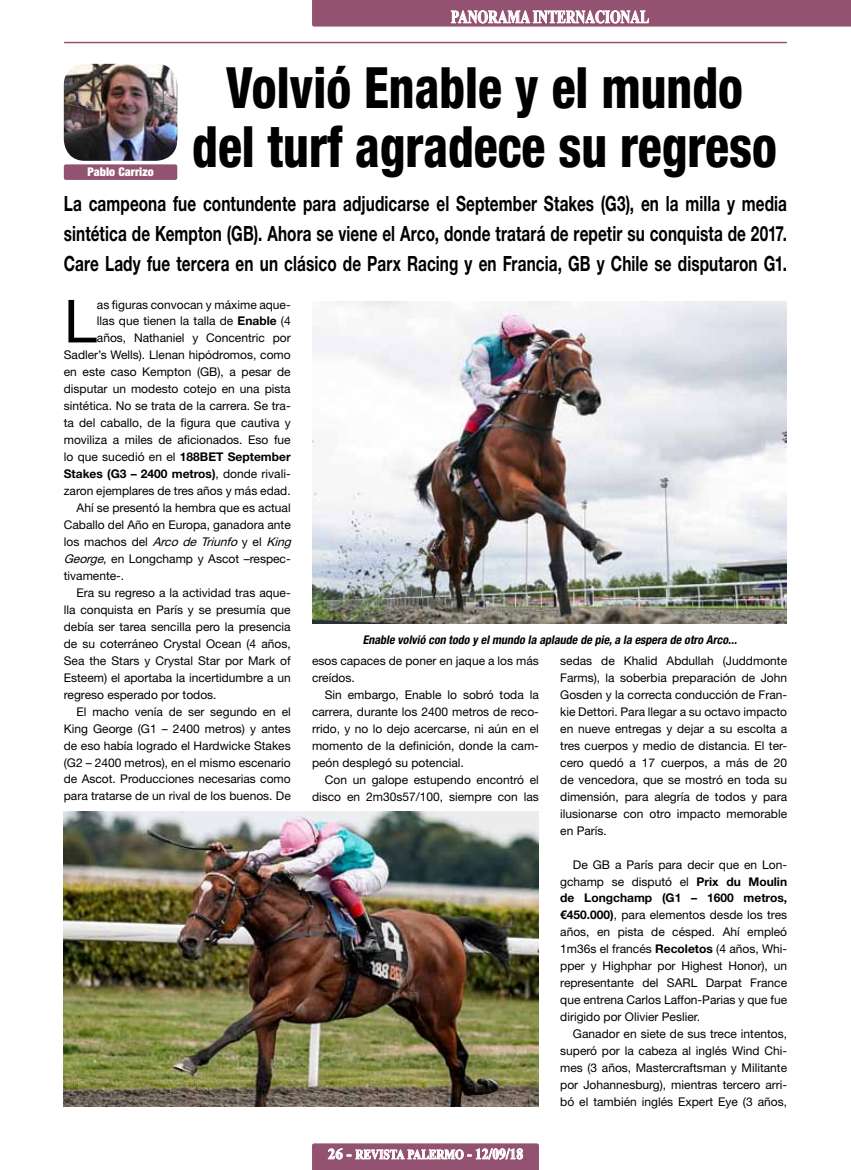
<style>
.page{position:relative;width:851px;height:1170px;background:#fff}
.page>*{position:absolute;margin:0;border:0;box-sizing:border-box;transform-origin:0 0}
.t1{font:59.55px "Helvetica Neue LT Std";color:#000}
.t2{font:800 condensed 57px/58.5px "Helvetica Neue LT Std";color:#000;text-align:center;scale:.87 1}
.t3{font:700 21px/30px "Helvetica Neue LT Std";letter-spacing:.005em;color:#000;text-align:justify;scale:.73 1}
.t4{font:700 18px "Times New Roman";color:#fff;scale:.75 1}
.t5{font:700 13.5px "Times New Roman";color:#fff;scale:.83 1}
.t6{font:12px/17px "Helvetica Neue LT Std";color:#000;text-align:justify}
.t7{font:italic 700 condensed 12px "Helvetica Neue LT Std";color:#000}
.t8{font:700 12px "Helvetica Neue LT Std";color:#000}
.t9{font:italic 12px "Helvetica Neue LT Std";color:#000}
.t10{font:900 condensed 12px "Helvetica Neue LT Std";color:#fff}
.s1{font-weight:700}
.s2{font-weight:400}
.s3{font-style:normal}
.s4{font-style:italic}
.s5{font-size:15px}
</style>
<div class="page">
<hr style="left:65px;top:42px;width:721px;height:1px;background:#935370">
<svg style="left:312px;top:1143px;width:227px;height:26px;background:#a6728a"></svg>
<svg style="left:312px;top:0;width:538px;height:27px;background:#9d637d"></svg>
<img style="left:64px;top:64px;width:113px;height:97px">
<div style="left:64px;top:164px;width:113px;height:16px;background:#935370;border-radius:2px"></div>
<img style="left:312px;top:301px;width:474px;height:322px">
<img style="left:64px;top:811px;width:475px;height:295px">
<p class="t10" style="left:87px;top:164px;width:68px">Pablo Carrizo</p>
<h3 class="t4" style="left:451px;top:4px;width:266px">PANORAMA INTERNACIONAL</h3>
<h2 class="t2" style="left:192px;top:58px;width:673px">Volvió Enable y el mundo del turf agradece su regreso</h2>
<p class="t3" style="left:64px;top:188px;width:992px">La campeona fue contundente para adjudicarse el September Stakes (G3), en la milla y media sintética de Kempton (GB). Ahora se viene el Arco, donde tratará de repetir su conquista de 2017.<br>Care Lady fue tercera en un clásico de Parx Racing y en Francia, GB y Chile se disputaron G1.</p>
<h1 class="t1" style="left:64px;top:286px;width:35px">L</h1>
<p class="t6" style="left:97px;top:295px;width:195px">as figuras convocan y máxime aque-</p>
<p class="t6" style="left:97px;top:312px;width:195px">llas que tienen la talla de <span class="s1">Enable</span> (4</p>
<p class="t6" style="left:97px;top:329px;width:195px">años, Nathaniel y Concentric por</p>
<p class="t6" style="left:64px;top:346px;width:228px">Sadler’s Wells). Llenan hipódromos, como</p>
<p class="t6" style="left:64px;top:363px;width:228px">en este caso Kempton (GB), a pesar de</p>
<p class="t6" style="left:64px;top:380px;width:228px">disputar un modesto cotejo en una pista</p>
<p class="t6" style="left:64px;top:397px;width:228px">sintética. No se trata de la carrera. Se tra-</p>
<p class="t6" style="left:64px;top:414px;width:228px">ta del caballo, de la figura que cautiva y</p>
<p class="t6" style="left:64px;top:431px;width:228px">moviliza a miles de aficionados. Eso fue</p>
<p class="t6" style="left:64px;top:448px;width:228px">lo que sucedió en el <span class="s1">188BET September</span></p>
<p class="t8" style="left:64px;top:466px;width:228px">Stakes (G3 – 2400 metros)<span class="s2">, donde rivali-</span></p>
<p class="t6" style="left:64px;top:482px;width:228px">zaron ejemplares de tres años y más edad.</p>
<p class="t6" style="left:77px;top:499px;width:215px">Ahí se presentó la hembra que es actual</p>
<p class="t6" style="left:64px;top:516px;width:228px">Caballo del Año en Europa, ganadora ante</p>
<p class="t9" style="left:64px;top:534px;width:232px"><span class="s3">l o s m a c h o s d e l</span> Arco de Triunfo <span class="s3">y e l</span> King</p>
<p class="t6" style="left:64px;top:550px;width:228px"><span class="s4">George</span>, en Longchamp y Ascot –respec-</p>
<p class="t6" style="left:64px;top:567px;width:62px">tivamente-.</p>
<p class="t6" style="left:77px;top:584px;width:216px">Era su regreso a la actividad tras aque-</p>
<p class="t6" style="left:64px;top:601px;width:228px">lla conquista en París y se presumía que</p>
<p class="t6" style="left:64px;top:618px;width:228px">debía ser tarea sencilla pero la presencia</p>
<p class="t6" style="left:64px;top:634px;width:228px">de su coterráneo Crystal Ocean (4 años,</p>
<p class="t6" style="left:64px;top:651px;width:228px">Sea the Stars y Crystal Star por Mark of</p>
<p class="t6" style="left:64px;top:668px;width:228px">Esteem) el aportaba la incertidumbre a un</p>
<p class="t6" style="left:64px;top:685px;width:154px">regreso esperado por todos.</p>
<p class="t6" style="left:77px;top:702px;width:216px">El macho venía de ser segundo en el</p>
<p class="t6" style="left:64px;top:719px;width:228px">King George (G1 – 2400 metros) y antes</p>
<p class="t6" style="left:64px;top:736px;width:228px">de eso había logrado el Hardwicke Stakes</p>
<p class="t6" style="left:64px;top:753px;width:228px">(G2 – 2400 metros), en el mismo escenario</p>
<p class="t6" style="left:64px;top:770px;width:228px">de Ascot. Producciones necesarias como</p>
<p class="t6" style="left:64px;top:787px;width:228px">para tratarse de un rival de los buenos. De</p>
<p class="t7" style="left:362px;top:632px;width:378px">Enable volvió con todo y elmundo la aplaude de pie,a la espera de otro Arco...</p>
<p class="t6" style="left:312px;top:652px;width:228px">esos capaces de poner en jaque a los más creídos.</p>
<p class="t6" style="left:312px;top:686px;width:228px;text-indent:13px">Sin embargo, Enable lo sobró toda la carrera, durante los 2400 metros de reco&shy;rrido, y no lo dejo acercarse, ni aún en el momento de la definición, donde la cam&shy;peón desplegó su potencial.</p>
<p class="t6" style="left:312px;top:770px;width:228px;text-align:right">Con un galope estupendo encontró el disco en 2m30s57/100, siempre con las</p>
<p class="t5" style="left:328px;top:1144px;width:237px"><span class="s5">26 -</span> REVISTA PALERMO <span class="s5">- 12/09/18</span></p>
<p class="t6" style="left:560px;top:652px;width:228px">sedas de Khalid Abdullah (Juddmonte Farms), la soberbia preparación de John Gosden y la correcta conducción de Fran&shy;kie Dettori. Para llegar a su octavo impacto en nueve entregas y dejar a su escolta a tres cuerpos y medio de distancia. El ter&shy;cero quedó a 17 cuerpos, a más de 20 de vencedora, que se mostró en toda su dimensión, para alegría de todos y para ilusionarse con otro impacto memorable en París.</p>
<p class="t6" style="left:560px;top:855px;width:228px;text-indent:13px">De GB a París para decir que en Lon&shy;gchamp se disputó el <span class="s1">Prix du Moulin de Longchamp (G1 – 1600 metros, €450.000)</span>, para elementos desde los tres años, en pista de césped. Ahí empleó 1m36s el francés <span class="s1">Recoletos</span> (4 años, Whi&shy;pper y Highphar por Highest Honor), un representante del SARL Darpat France que entrena Carlos Laffon-Parias y que fue dirigido por Olivier Peslier.</p>
<p class="t6" style="left:560px;top:1025px;width:228px;text-indent:13px">Ganador en siete de sus trece intentos, superó por la cabeza al inglés Wind Chi&shy;mes (3 años, Mastercraftsman y Militante por Johannesburg), mientras tercero arri&shy;bó el también inglés Expert Eye (3 años,</p>
</div>
